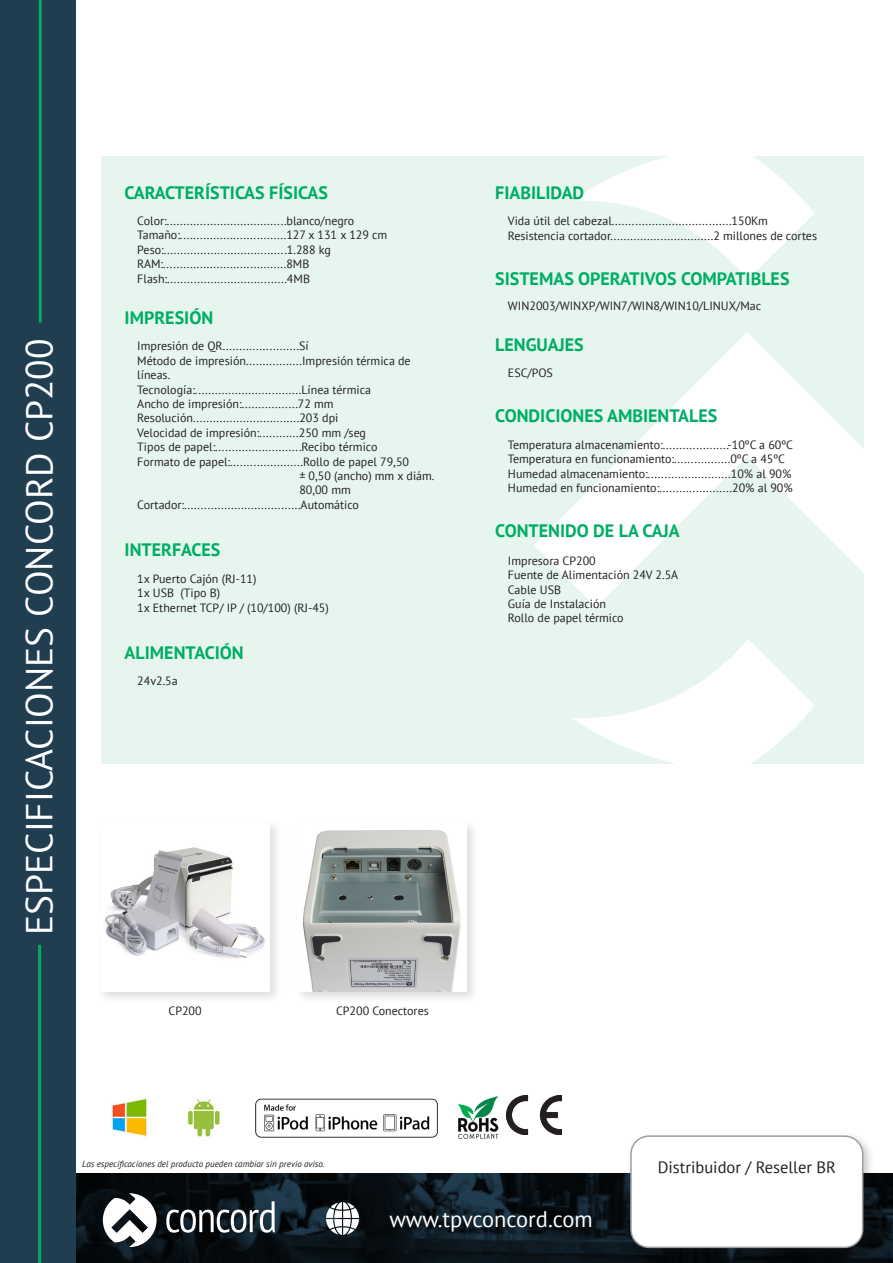
<style>
.page{position:relative;width:893px;height:1263px;background:#fff}
.page>*{position:absolute;margin:0;border:0;box-sizing:border-box;transform-origin:0 0}
.t1{font:37.5px "PT Sans";color:#fff}
.t2{font:22.5px "PT Sans";color:#fff}
.t3{font:700 18px "PT Sans";color:#00ad65}
.t4{font:16.5px "PT Sans";color:#231f20}
.t5{font:12px/14.4px "PT Sans";color:#231f20}
.t6{font:italic 9px "PT Sans";color:#231f20}
</style>
<div class="page">
<svg style="left:76px;top:1174px;width:817px;height:89px;background:#0a141a"></svg>
<div style="left:0;top:0;width:76px;height:1263px;background:#213d50"></div>
<hr style="left:39px;top:0;width:3px;height:322px;background:#00ad65">
<hr style="left:38px;top:945px;width:3px;height:318px;background:#00ad65">
<div style="left:101px;top:156px;width:762px;height:607px;background:#e6f6ef"></div>
<svg style="left:572px;top:639px;width:243px;height:125px"></svg>
<svg style="left:534px;top:332px;width:330px;height:275px"></svg>
<svg style="left:573px;top:156px;width:242px;height:123px"></svg>
<div style="left:97px;top:818px;width:185px;height:186px;background:#231f20;opacity:.15"></div>
<img style="left:101px;top:822px;width:169px;height:169px">
<div style="left:294px;top:818px;width:185px;height:186px;background:#231f20;opacity:.15"></div>
<img style="left:298px;top:822px;width:169px;height:169px">
<svg style="left:166px;top:1201px;width:109px;height:32px"></svg>
<svg style="left:103px;top:1193px;width:54px;height:54px"></svg>
<div style="left:626px;top:1131px;width:250px;height:129px;background:#231f20;opacity:.24"></div>
<div style="left:631px;top:1136px;width:232px;height:111px;background:#fff;border-radius:18px"></div>
<div style="left:630px;top:1135px;width:233px;height:113px;border:2px solid #9d9fa2;border-radius:18px"></div>
<svg style="left:326px;top:1202px;width:33px;height:33px"></svg>
<img style="left:111px;top:1097px;width:36px;height:41px">
<img style="left:185px;top:1097px;width:35px;height:40px">
<img style="left:255px;top:1098px;width:183px;height:40px">
<img style="left:458px;top:1096px;width:40px;height:43px">
<img style="left:507px;top:1096px;width:54px;height:39px">
<p class="t1" style="left:15px;top:935px;width:598px;rotate:-90deg">ESPECIFICACIONES CONCORD CP200</p>
<p class="t3" style="left:125px;top:180px;width:205px">CARACTERÍSTICAS FÍSICAS</p>
<p class="t5" style="left:137px;top:213px;width:219px">Color:....................................blanco/negro</p>
<p class="t5" style="left:137px;top:228px;width:252px">Tamaño:................................127 x 131 x 129 cm</p>
<p class="t5" style="left:137px;top:242px;width:195px">Peso:.....................................1.288 kg</p>
<p class="t5" style="left:137px;top:256px;width:174px">RAM:.....................................8MB</p>
<p class="t5" style="left:137px;top:271px;width:174px">Flash:....................................4MB</p>
<p class="t3" style="left:125px;top:306px;width:90px">IMPRESIÓN</p>
<p class="t5" style="left:137px;top:339px;width:173px">Impresión de QR.......................Sí</p>
<p class="t5" style="left:137px;top:353px;width:275px">Método de impresión.................Impresión térmica de líneas.</p>
<p class="t5" style="left:137px;top:382px;width:235px">Tecnología:................................Línea térmica</p>
<p class="t5" style="left:137px;top:396px;width:198px">Ancho de impresión:.................72 mm</p>
<p class="t5" style="left:137px;top:411px;width:203px">Resolución................................203 dpi</p>
<p class="t5" style="left:137px;top:425px;width:230px">Velocidad de impresión:............250 mm /seg</p>
<p class="t5" style="left:137px;top:439px;width:242px">Tipos de papel:..........................Recibo térmico</p>
<p class="t5" style="left:137px;top:454px;width:273px">Formato de papel:......................Rollo de papel 79,50</p>
<p class="t5" style="left:299px;top:468px;width:137px">± 0,50 (ancho) mm x diám.<br>80,00 mm</p>
<p class="t5" style="left:137px;top:497px;width:223px">Cortador:...................................Automático</p>
<p class="t3" style="left:125px;top:538px;width:97px">INTERFACES</p>
<p class="t5" style="left:137px;top:571px;width:121px">1x Puerto Cajón (RJ-11)</p>
<p class="t5" style="left:137px;top:585px;width:84px">1x USB (Tipo B)</p>
<p class="t5" style="left:137px;top:600px;width:193px">1x Ethernet TCP/ IP / (10/100) (RJ-45)</p>
<p class="t3" style="left:125px;top:641px;width:121px">ALIMENTACIÓN</p>
<p class="t5" style="left:137px;top:674px;width:42px">24v2.5a</p>
<p class="t3" style="left:495px;top:180px;width:90px">FIABILIDAD</p>
<p class="t5" style="left:508px;top:214px;width:262px">Vida útil del cabezal....................................150Km</p>
<p class="t5" style="left:508px;top:228px;width:311px">Resistencia cortador...............................2 millones de cortes</p>
<p class="t3" style="left:495px;top:266px;width:296px">SISTEMAS OPERATIVOS COMPATIBLES</p>
<p class="t5" style="left:508px;top:298px;width:255px">WIN2003/WINXP/WIN7/WIN8/WIN10/LINUX/Mac</p>
<p class="t3" style="left:495px;top:333px;width:90px">LENGUAJES</p>
<p class="t5" style="left:508px;top:365px;width:46px">ESC/POS</p>
<p class="t3" style="left:495px;top:404px;width:224px">CONDICIONES AMBIENTALES</p>
<p class="t5" style="left:508px;top:437px;width:287px">Temperatura almacenamiento:....................-10ºC a 60ºC</p>
<p class="t5" style="left:508px;top:451px;width:279px">Temperatura en funcionamiento:.................0ºC a 45ºC</p>
<p class="t5" style="left:508px;top:466px;width:285px">Humedad almacenamiento:.........................10% al 90%</p>
<p class="t5" style="left:508px;top:480px;width:286px">Humedad en funcionamiento:......................20% al 90%</p>
<p class="t3" style="left:495px;top:519px;width:186px">CONTENIDO DE LA CAJA</p>
<p class="t5" style="left:508px;top:553px;width:89px">Impresora CP200</p>
<p class="t5" style="left:508px;top:567px;width:172px">Fuente de Alimentación 24V 2.5A</p>
<p class="t5" style="left:508px;top:582px;width:55px">Cable USB</p>
<p class="t5" style="left:508px;top:596px;width:100px">Guía de Instalación</p>
<p class="t5" style="left:508px;top:611px;width:117px">Rollo de papel térmico</p>
<p class="t5" style="left:169px;top:1003px;width:35px">CP200</p>
<p class="t5" style="left:336px;top:1003px;width:94px">CP200 Conectores</p>
<p class="t6" style="left:82px;top:1158px;width:244px">Las especificaciones del producto pueden cambiar sin previo aviso.</p>
<p class="t2" style="left:389px;top:1205px;width:205px">www.tpvconcord.com</p>
<p class="t4" style="left:658px;top:1157px;width:180px">Distribuidor / Reseller BR</p>
</div>
